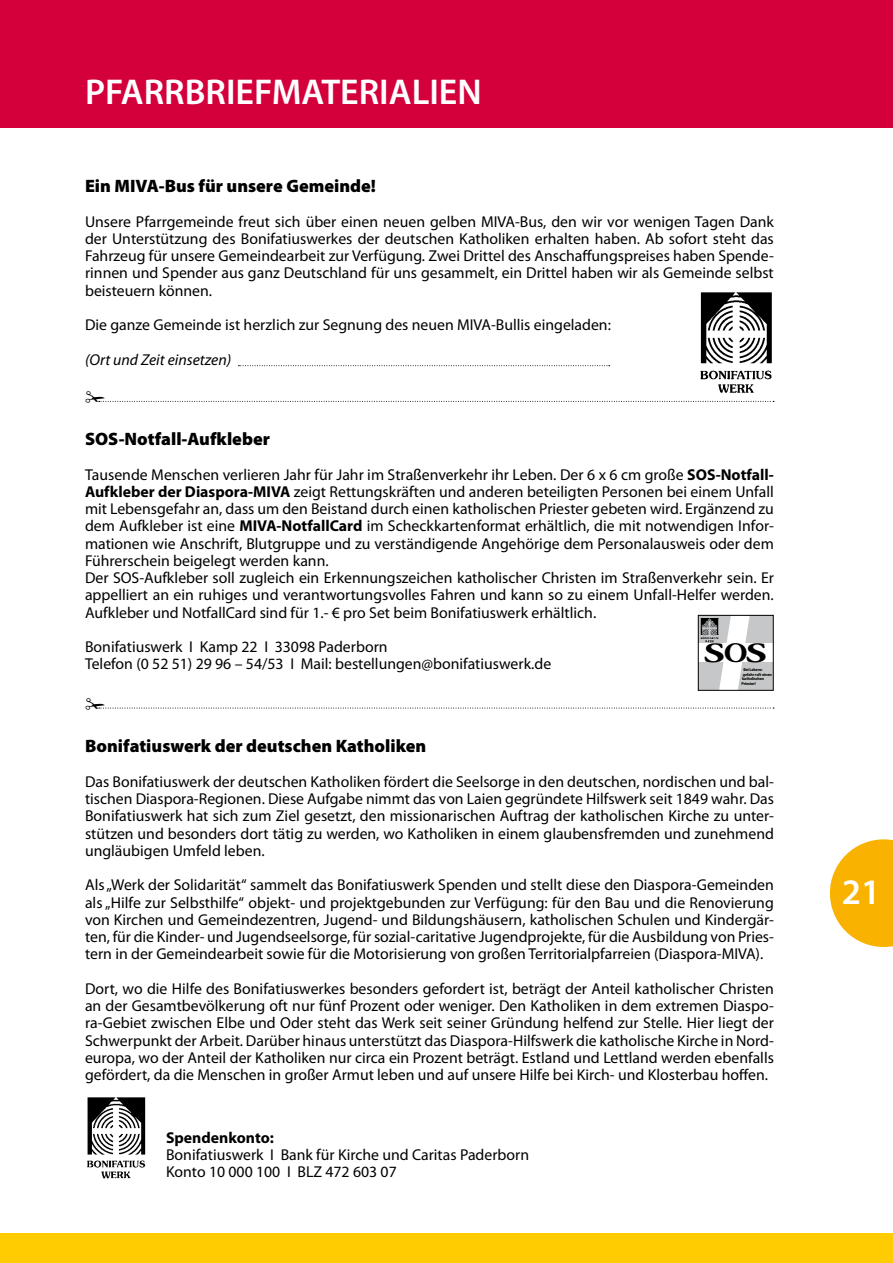
<style>
.page{position:relative;width:893px;height:1263px;background:#fff}
.page>*{position:absolute;margin:0;border:0;box-sizing:border-box;transform-origin:0 0}
.t1{font:600 36px "Myriad Pro";color:#fff}
.t2{font:700 27.75px "Adobe Garamond Pro";color:#000;scale:1.5 1}
.t3{font:900 18px "Myriad Pro";color:#000}
.t4{font:15.75px/17.2px "Myriad Pro";color:#000;text-align:justify}
.t5{font:italic 15.75px "Myriad Pro";color:#000}
.t6{font:700 15.75px "Myriad Pro";color:#000}
.t7{font:700 4.2px "Myriad Pro";letter-spacing:-.035em;color:#000}
.s1{font-weight:700}
</style>
<div class="page">
<div style="left:0;top:0;width:893px;height:128px;background:#d4003c"></div>
<div style="left:0;top:1233px;width:893px;height:30px;background:#fecc00"></div>
<svg style="left:830px;top:839px;width:63px;height:108px"></svg>
<svg style="left:238px;top:365px;width:372px;height:1px"></svg>
<img style="left:87px;top:1097px;width:59px;height:82px">
<img style="left:700px;top:292px;width:72px;height:99px">
<div style="left:698px;top:615px;width:75px;height:75px;background:#c6c7c8"></div>
<div style="left:698px;top:643px;width:75px;height:19px;background:#fff"></div>
<div style="left:698px;top:615px;width:75px;height:75px;border:1px solid #000"></div>
<img style="left:700px;top:618px;width:18px;height:25px">
<svg style="left:98px;top:391px;width:676px;height:11px"></svg>
<svg style="left:98px;top:707px;width:676px;height:2px"></svg>
<svg style="left:719px;top:615px;width:31px;height:75px"></svg>
<h1 class="t1" style="left:85px;top:72px;width:398px">PFARRBRIEFMATERIALIEN</h1>
<p class="t3" style="left:85px;top:176px;width:292px">Ein MIVA-Bus für unsere Gemeinde!</p>
<p class="t4" style="left:85px;top:213px;width:690px">Unsere Pfarrgemeinde freut sich über einen neuen gelben MIVA-Bus, den wir vor wenigen Tagen Dank der Unterstützung des Bonifatiuswerkes der deutschen Katholiken erhalten haben. Ab sofort steht das Fahrzeug für unsere Gemeindearbeit zur Verfügung. Zwei Drittel des Anschaffungspreises haben Spende&shy;rinnen und Spender aus ganz Deutschland für uns gesammelt, ein Drittel haben wir als Gemeinde selbst beisteuern können.</p>
<p class="t4" style="left:85px;top:316px;width:527px">Die ganze Gemeinde ist herzlich zur Segnung des neuen MIVA-Bullis eingeladen:</p>
<p class="t5" style="left:85px;top:351px;width:148px">(Ort und Zeit einsetzen)</p>
<p class="t3" style="left:85px;top:429px;width:186px">SOS-Notfall-Aufkleber</p>
<p class="t4" style="left:85px;top:466px;width:690px;text-align:left">Tausende Menschen verlieren Jahr für Jahr im Straßenverkehr ihr Leben. Der 6 x 6 cm große <span class="s1">SOS-Notfall-Aufkleber der Diaspora-MIVA</span> zeigt Rettungskräften und anderen beteiligten Personen bei einem Unfall mit Lebensgefahr an, dass um den Beistand durch einen katholischen Priester gebeten wird. Ergänzend zu dem Aufkleber ist eine <span class="s1">MIVA-NotfallCard</span> im Scheckkartenformat erhältlich, die mit notwendigen Infor&shy;mationen wie Anschrift, Blutgruppe und zu verständigende Angehörige dem Personalausweis oder dem Führerschein beigelegt werden kann.<br>Der SOS-Aufkleber soll zugleich ein Erkennungszeichen katholischer Christen im Straßenverkehr sein. Er appelliert an ein ruhiges und verantwortungsvolles Fahren und kann so zu einem Unfall-Helfer werden.<br>Aufkleber und NotfallCard sind für 1.- € pro Set beim Bonifatiuswerk erhältlich.</p>
<p class="t4" style="left:85px;top:638px;width:468px">Bonifatiuswerk I Kamp 22 I 33098 Paderborn<br>Telefon (0 52 51) 29 96 – 54/53 I Mail: bestellungen@bonifatiuswerk.de</p>
<h2 class="t2" style="left:704px;top:637px;width:16px">S</h2>
<h2 class="t2" style="left:746px;top:637px;width:16px">S</h2>
<p class="t7" style="left:743px;top:667px;width:21px">Bei Lebens-</p>
<p class="t7" style="left:743px;top:672px;width:30px">gefahr ruft einen</p>
<p class="t7" style="left:742px;top:677px;width:24px">katholischen</p>
<p class="t7" style="left:741px;top:681px;width:16px">Priester!</p>
<p class="t3" style="left:85px;top:736px;width:343px">Bonifatiuswerk der deutschen Katholiken</p>
<p class="t4" style="left:85px;top:773px;width:690px">Das Bonifatiuswerk der deutschen Katholiken fördert die Seelsorge in den deutschen, nordischen und bal&shy;tischen Diaspora-Regionen. Diese Aufgabe nimmt das von Laien gegründete Hilfswerk seit 1849 wahr. Das Bonifatiuswerk hat sich zum Ziel gesetzt, den missionarischen Auftrag der katholischen Kirche zu unter&shy;stützen und besonders dort tätig zu werden, wo Katholiken in einem glaubensfremden und zunehmend ungläubigen Umfeld leben.</p>
<p class="t4" style="left:85px;top:877px;width:690px">Als „Werk der Solidarität“ sammelt das Bonifatiuswerk Spenden und stellt diese den Diaspora-Gemeinden als „Hilfe zur Selbsthilfe“ objekt- und projektgebunden zur Verfügung: für den Bau und die Renovierung von Kirchen und Gemeindezentren, Jugend- und Bildungshäusern, katholischen Schulen und Kindergär&shy;ten, für die Kinder- und Jugendseelsorge, für sozial-caritative Jugendprojekte, für die Ausbildung von Pries&shy;tern in der Gemeindearbeit sowie für die Motorisierung von großen Territorialpfarreien (Diaspora-MIVA).</p>
<p class="t4" style="left:85px;top:980px;width:690px">Dort, wo die Hilfe des Bonifatiuswerkes besonders gefordert ist, beträgt der Anteil katholischer Christen an der Gesamtbevölkerung oft nur fünf Prozent oder weniger. Den Katholiken in dem extremen Diaspo&shy;ra-Gebiet zwischen Elbe und Oder steht das Werk seit seiner Gründung helfend zur Stelle. Hier liegt der Schwerpunkt der Arbeit. Darüber hinaus unterstützt das Diaspora-Hilfswerk die katholische Kirche in Nord&shy;europa, wo der Anteil der Katholiken nur circa ein Prozent beträgt. Estland und Lettland werden ebenfalls gefördert, da die Menschen in großer Armut leben und auf unsere Hilfe bei Kirch- und Klosterbau hoffen.</p>
<p class="t6" style="left:166px;top:1128px;width:109px">Spendenkonto:</p>
<p class="t4" style="left:166px;top:1146px;width:365px">Bonifatiuswerk I Bank für Kirche und Caritas Paderborn<br>Konto 10 000 100 I BLZ 472 603 07</p>
<h1 class="t1" style="left:842px;top:872px;width:40px">21</h1>
</div>
